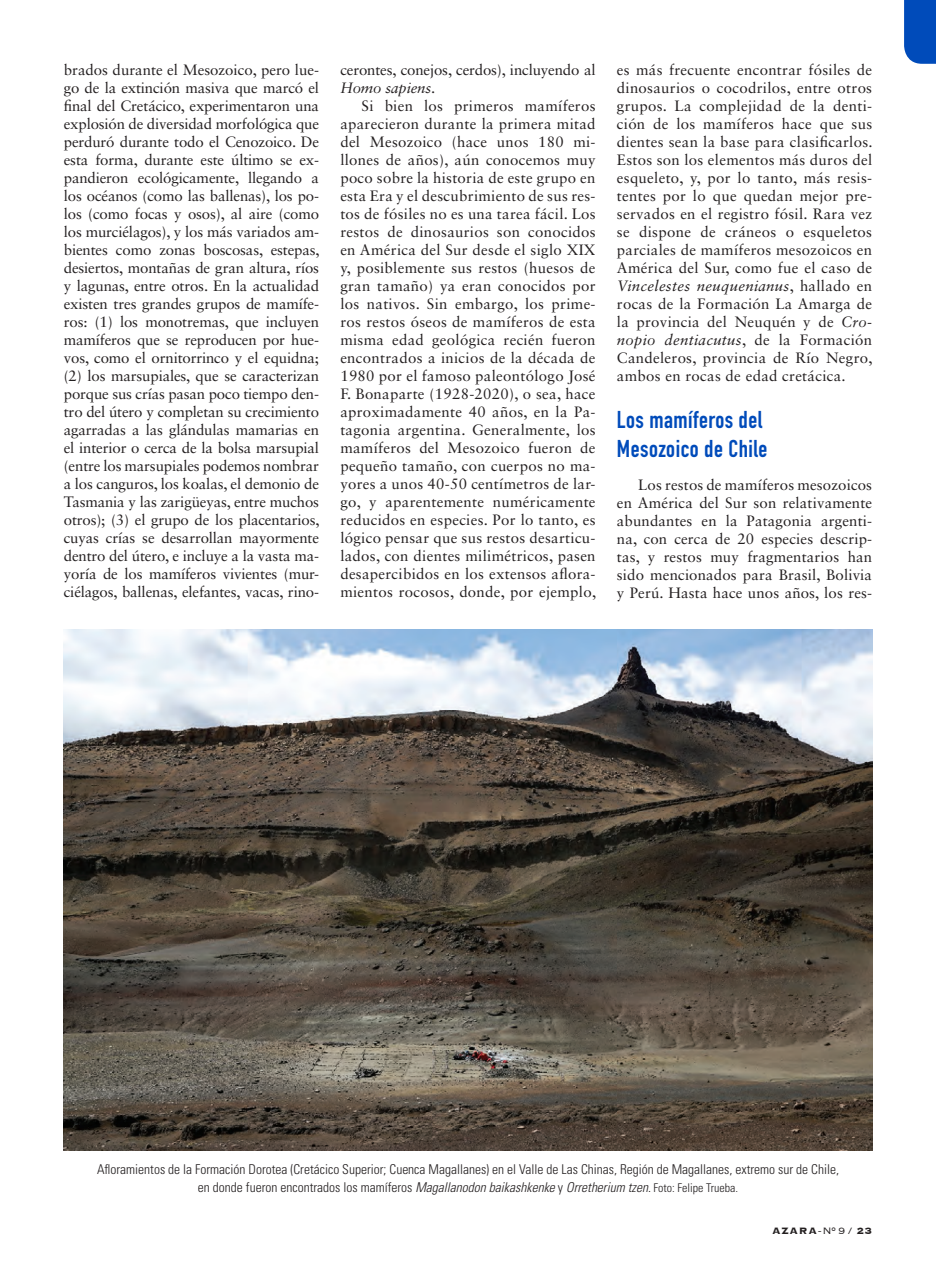
<style>
.page{position:relative;width:936px;height:1276px;background:#fff}
.page>*{position:absolute;margin:0;border:0;box-sizing:border-box;transform-origin:0 0}
.t1{font:700 24px "DIN Condensed";letter-spacing:.02em;color:#004bba}
.t2{font:15px/18px "Sabon LT Std";letter-spacing:.01em;color:#231f20;text-align:justify}
.t3{font:15px/18px "Sabon LT Std";letter-spacing:-.01em;color:#231f20}
.t4{font:300 condensed 13.5px "Univers LT Std";color:#231f20}
.t5{font:italic 300 condensed 13.5px "Univers LT Std";color:#231f20}
.t6{font:700 12px "Copperplate";letter-spacing:.06em;color:#231f20}
.s1{font-style:italic}
.s2{font-style:normal}
.s3{font-style:normal;font-size:12px}
.s4{font-weight:300}
</style>
<div class="page">
<img style="left:64px;top:629px;width:808px;height:521px">
<svg style="left:904px;top:0;width:31px;height:64px"></svg>
<p class="t2" style="left:64px;top:61px;width:257px">brados durante el Mesozoico, pero lue&shy;go de la extinción masiva que marcó el final del Cretácico, experimentaron una explosión de diversidad morfológica que perduró durante todo el Cenozoico. De esta forma, durante este último se ex&shy;pandieron ecológicamente, llegando a los océanos (como las ballenas), los po&shy;los (como focas y osos), al aire (como los murciélagos), y los más variados am&shy;bientes como zonas boscosas, estepas, desiertos, montañas de gran altura, ríos y lagunas, entre otros. En la actualidad existen tres grandes grupos de mamífe&shy;ros: (1) los monotremas, que incluyen mamíferos que se reproducen por hue&shy;vos, como el ornitorrinco y el equidna; (2) los marsupiales, que se caracterizan porque sus crías pasan poco tiempo den&shy;tro del útero y completan su crecimiento agarradas a las glándulas mamarias en el interior o cerca de la bolsa marsupial (entre los marsupiales podemos nombrar a los canguros, los koalas, el demonio de Tasmania y las zarigüeyas, entre muchos otros); (3) el grupo de los placentarios, cuyas crías se desarrollan mayormente dentro del útero, e incluye a la vasta ma&shy;yoría de los mamíferos vivientes (mur&shy;ciélagos, ballenas, elefantes, vacas, rino-</p>
<p class="t3" style="left:340px;top:61px;width:257px">cerontes, conejos, cerdos), incluyendo al<br><span class="s1">Homo sapiens</span>.</p>
<p class="t2" style="left:340px;top:97px;width:257px;text-indent:21px">Si bien los primeros mamíferos aparecieron durante la primera mitad del Mesozoico (hace unos 180 mi&shy;llones de años), aún conocemos muy poco sobre la historia de este grupo en esta Era y el descubrimiento de sus res&shy;tos de fósiles no es una tarea fácil. Los restos de dinosaurios son conocidos en América del Sur desde el siglo XIX y, posiblemente sus restos (huesos de gran tamaño) ya eran conocidos por los nativos. Sin embargo, los prime&shy;ros restos óseos de mamíferos de esta misma edad geológica recién fueron encontrados a inicios de la década de 1980 por el famoso paleontólogo José F. Bonaparte (1928-2020), o sea, hace aproximadamente 40 años, en la Pa&shy;tagonia argentina. Generalmente, los mamíferos del Mesozoico fueron de pequeño tamaño, con cuerpos no ma&shy;yores a unos 40-50 centímetros de lar&shy;go, y aparentemente numéricamente reducidos en especies. Por lo tanto, es lógico pensar que sus restos desarticu&shy;lados, con dientes milimétricos, pasen desapercibidos en los extensos aflora&shy;mientos rocosos, donde, por ejemplo,</p>
<p class="t2" style="left:617px;top:61px;width:257px">es más frecuente encontrar fósiles de dinosaurios o cocodrilos, entre otros grupos. La complejidad de la denti&shy;ción de los mamíferos hace que sus dientes sean la base para clasificarlos.<br>Estos son los elementos más duros del esqueleto, y, por lo tanto, más resis&shy;tentes por lo que quedan mejor pre&shy;servados en el registro fósil. Rara vez se dispone de cráneos o esqueletos parciales de mamíferos mesozoicos en América del Sur, como fue el caso de <span class="s1">Vincelestes neuquenianus</span>, hallado en rocas de la Formación La Amarga de la provincia del Neuquén y de <span class="s1">Cro&shy;nopio dentiacutus</span>, de la Formación Candeleros, provincia de Río Negro, ambos en rocas de edad cretácica.</p>
<p class="t1" style="left:617px;top:403px;width:147px">Los mamíferos del</p>
<p class="t1" style="left:617px;top:432px;width:152px">Mesozoico de Chile</p>
<p class="t2" style="left:617px;top:475px;width:257px;text-indent:21px">Los restos de mamíferos mesozoicos en América del Sur son relativamente abundantes en la Patagonia argenti&shy;na, con cerca de 20 especies descrip&shy;tas, y restos muy fragmentarios han sido mencionados para Brasil, Bolivia y Perú. Hasta hace unos años, los res-</p>
<p class="t4" style="left:97px;top:1161px;width:743px">Afloramientos de la Formación Dorotea (Cretácico Superior; Cuenca Magallanes) en el Valle de Las Chinas, Región de Magallanes, extremo sur de Chile,</p>
<p class="t5" style="left:198px;top:1179px;width:541px"><span class="s2">en donde fueron encontrados los mamíferos</span> Magallanodon baikashkenke <span class="s2">y</span> Orretherium tzen<span class="s2">.</span> <span class="s3">Foto: Felipe Trueba.</span></p>
<p class="t6" style="left:772px;top:1223px;width:101px">AZARA<span class="s4">-Nº 9 /</span> 23</p>
</div>
